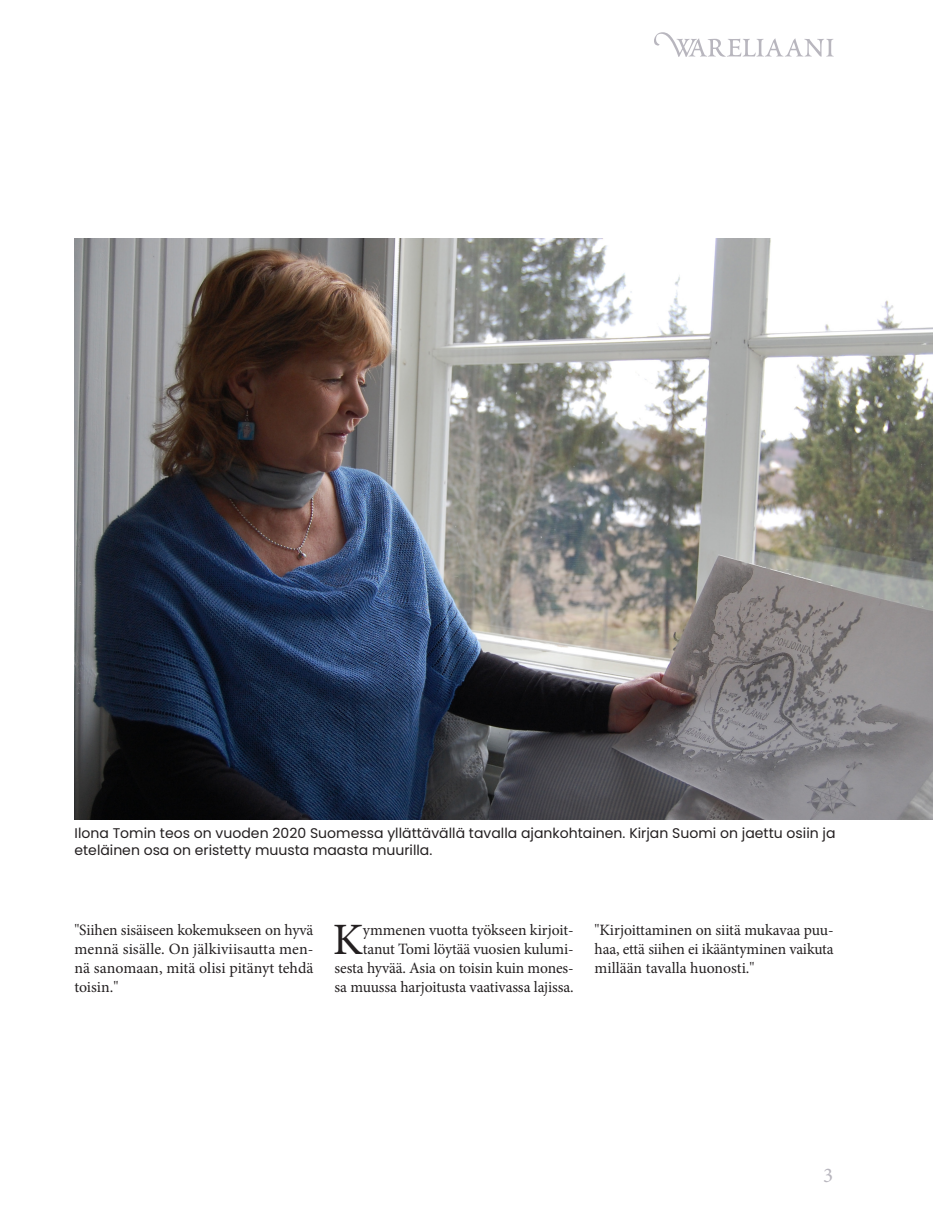
<style>
.page{position:relative;width:933px;height:1231px;background:#fff}
.page>*{position:absolute;margin:0;border:0;box-sizing:border-box;transform-origin:0 0}
.Leipis{font:44.8px "Minion Pro";color:#231f20}
.t1{font:21px "Minion Pro";color:#b8b6be}
.Leipis-2{font:15.75px/18.9px "Minion Pro";letter-spacing:-.01em;color:#231f20;text-align:justify}
.kuvateksti{font:14px/16.8px "Poppins";color:#231f20}
</style>
<div class="page">
<svg style="left:654px;top:32px;width:179px;height:25px"></svg>
<img style="left:74px;top:238px;width:859px;height:581px">
<p class="kuvateksti" style="left:75px;top:825px;width:762px">Ilona Tomin teos on vuoden 2020 Suomessa yllättävällä tavalla ajankohtainen. Kirjan Suomi on jaettu osiin ja eteläinen osa on eristetty muusta maasta muurilla.</p>
<p class="Leipis-2" style="left:74px;top:920px;width:240px">"Siihen sisäiseen kokemukseen on hyvä mennä sisälle. On jälkiviisautta men&shy;nä sanomaan, mitä olisi pitänyt tehdä toisin."</p>
<p class="Leipis-2" style="left:334px;top:920px;width:241px;text-align:right">ymmenen vuotta työkseen kirjoit&shy;tanut Tomi löytää vuosien kulumi&shy;sesta hyvää. Asia on toisin kuin mones&shy;sa muussa harjoitusta vaativassa lajissa.</p>
<p class="Leipis-2" style="left:594px;top:920px;width:240px">"Kirjoittaminen on siitä mukavaa puu&shy;haa, että siihen ei ikääntyminen vaikuta millään tavalla huonosti."</p>
<p class="Leipis" style="left:333px;top:909px;width:31px">K</p>
<h2 class="t1" style="left:823px;top:1160px;width:12px">3</h2>
</div>
